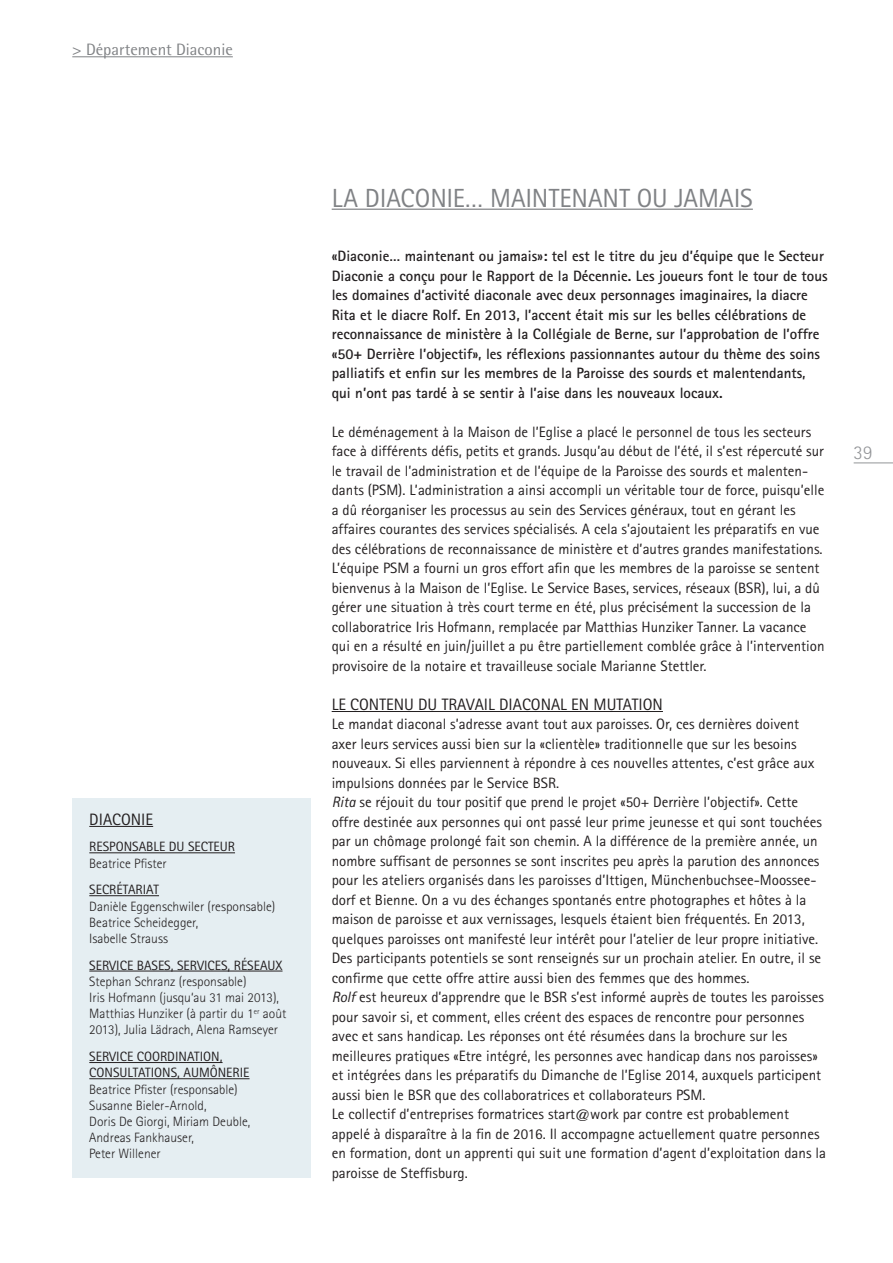
<style>
.page{position:relative;width:893px;height:1263px;background:#fff}
.page>*{position:absolute;margin:0;border:0;box-sizing:border-box;transform-origin:0 0}
.t1{font:26.25px "Rotis Sans Serif";letter-spacing:-.005em;color:#808285}
.t2{font:300 19.5px "Rotis Sans Serif";color:#939598}
.t3{font:16.5px "Rotis Sans Serif";color:#231f20}
.t4{font:16.5px "Rotis Semi Sans";color:#808285}
.t5{font:15px/19.5px "Rotis Sans Serif";color:#231f20}
.t6{font:700 15px/19.5px "Rotis Sans Serif";color:#231f20}
.t7{font:300 13.5px/16.2px "Rotis Sans Serif";color:#231f20}
.t8{font:13.5px/16.2px "Rotis Sans Serif";color:#231f20}
.s1{font-style:italic}
</style>
<div class="page">
<hr style="left:854px;top:462px;width:39px;height:1px;background:#939598">
<hr style="left:332px;top:209px;width:421px;height:1px;background:#808285">
<hr style="left:332px;top:711px;width:331px;height:1px;background:#231f20">
<div style="left:72px;top:798px;width:238px;height:380px;background:#e5eef2"></div>
<hr style="left:89px;top:826px;width:64px;height:1px;background:#231f20">
<hr style="left:89px;top:852px;width:146px;height:1px;background:#231f20">
<hr style="left:89px;top:895px;width:70px;height:1px;background:#231f20">
<hr style="left:89px;top:971px;width:194px;height:1px;background:#231f20">
<hr style="left:89px;top:1062px;width:134px;height:1px;background:#231f20">
<hr style="left:89px;top:1078px;width:161px;height:1px;background:#231f20">
<hr style="left:72px;top:56px;width:161px;height:1px;background:#808285">
<p class="t4" style="left:72px;top:40px;width:162px">&gt; Département Diaconie</p>
<p class="t3" style="left:89px;top:809px;width:65px">DIACONIE</p>
<p class="t8" style="left:89px;top:839px;width:147px">RESPONSABLE DU SECTEUR</p>
<p class="t7" style="left:89px;top:855px;width:79px">Beatrice Pfister</p>
<p class="t8" style="left:89px;top:882px;width:71px">SECRÉTARIAT</p>
<p class="t7" style="left:89px;top:898px;width:187px">Danièle Eggenschwiler (responsable)<br>Beatrice Scheidegger,<br>Isabelle Strauss</p>
<p class="t8" style="left:89px;top:957px;width:195px">SERVICE BASES, SERVICES, RÉSEAUX</p>
<p class="t7" style="left:89px;top:973px;width:199px">Stephan Schranz (responsable)<br>Iris Hofmann (jusqu‘au 31 mai 2013), Matthias Hunziker (à partir du 1<sup>er</sup> août 2013), Julia Lädrach, Alena Ramseyer</p>
<p class="t8" style="left:89px;top:1048px;width:162px">SERVICE COORDINATION,<br>CONSULTATIONS, AUMÔNERIE</p>
<p class="t7" style="left:89px;top:1081px;width:162px">Beatrice Pfister (responsable)<br>Susanne Bieler-Arnold,<br>Doris De Giorgi, Miriam Deuble,<br>Andreas Fankhauser,<br>Peter Willener</p>
<h1 class="t1" style="left:332px;top:182px;width:423px">La DIACONIE… MAINTENANT OU JAMAIS</h1>
<p class="t6" style="left:332px;top:246px;width:498px">«Diaconie… maintenant ou jamais»: tel est le titre du jeu d’équipe que le Secteur Diaconie a conçu pour le Rapport de la Décennie. Les joueurs font le tour de tous les domaines d’activité diaconale avec deux personnages imaginaires, la diacre Rita et le diacre Rolf. En 2013, l’accent était mis sur les belles célébrations de reconnaissance de ministère à la Collégiale de Berne, sur l’approbation de l’offre «50+ Derrière l’objectif», les réflexions passionnantes autour du thème des soins palliatifs et enfin sur les membres de la Paroisse des sourds et malentendants, qui n’ont pas tardé à se sentir à l’aise dans les nouveaux locaux.</p>
<p class="t5" style="left:332px;top:422px;width:494px">Le déménagement à la Maison de l’Eglise a placé le personnel de tous les secteurs face à différents défis, petits et grands. Jusqu’au début de l’été, il s’est répercuté sur le travail de l’administration et de l’équipe de la Paroisse des sourds et malenten&shy;dants (PSM). L’administration a ainsi accompli un véritable tour de force, puisqu’elle a dû réorganiser les processus au sein des Services généraux, tout en gérant les affaires courantes des services spécialisés. A cela s’ajoutaient les préparatifs en vue des célébrations de reconnaissance de ministère et d’autres grandes manifestations.<br>L’équipe PSM a fourni un gros effort afin que les membres de la paroisse se sentent bienvenus à la Maison de l’Eglise. Le Service Bases, services, réseaux (BSR), lui, a dû gérer une situation à très court terme en été, plus précisément la succession de la collaboratrice Iris Hofmann, remplacée par Matthias Hunziker Tanner. La vacance qui en a résulté en juin/juillet a pu être partiellement comblée grâce à l’intervention provisoire de la notaire et travailleuse sociale Marianne Stettler.</p>
<p class="t3" style="left:332px;top:694px;width:333px">LE CONTENU DU TRAVAIL DIACONAL EN MUTATION</p>
<p class="t5" style="left:332px;top:714px;width:496px">Le mandat diaconal s’adresse avant tout aux paroisses. Or, ces dernières doivent axer leurs services aussi bien sur la «clientèle» traditionnelle que sur les besoins nouveaux. Si elles parviennent à répondre à ces nouvelles attentes, c’est grâce aux impulsions données par le Service BSR.<br><span class="s1">Rita</span> se réjouit du tour positif que prend le projet «50+ Derrière l’objectif». Cette offre destinée aux personnes qui ont passé leur prime jeunesse et qui sont touchées par un chômage prolongé fait son chemin. A la différence de la première année, un nombre suffisant de personnes se sont inscrites peu après la parution des annonces pour les ateliers organisés dans les paroisses d’Ittigen, Münchenbuchsee-Moossee&shy;dorf et Bienne. On a vu des échanges spontanés entre photographes et hôtes à la maison de paroisse et aux vernissages, lesquels étaient bien fréquentés. En 2013, quelques paroisses ont manifesté leur intérêt pour l’atelier de leur propre initiative.<br>Des participants potentiels se sont renseignés sur un prochain atelier. En outre, il se confirme que cette offre attire aussi bien des femmes que des hommes.<br><span class="s1">Rolf</span> est heureux d’apprendre que le BSR s’est informé auprès de toutes les paroisses pour savoir si, et comment, elles créent des espaces de rencontre pour personnes avec et sans handicap. Les réponses ont été résumées dans la brochure sur les meilleures pratiques «Etre intégré, les personnes avec handicap dans nos paroisses» et intégrées dans les préparatifs du Dimanche de l’Eglise 2014, auxquels participent aussi bien le BSR que des collaboratrices et collaborateurs PSM.<br>Le collectif d’entreprises formatrices start@work par contre est probablement appelé à disparaître à la fin de 2016. Il accompagne actuellement quatre personnes en formation, dont un apprenti qui suit une formation d’agent d’exploitation dans la paroisse de Steffisburg.</p>
<h2 class="t2" style="left:854px;top:441px;width:20px">39</h2>
</div>
